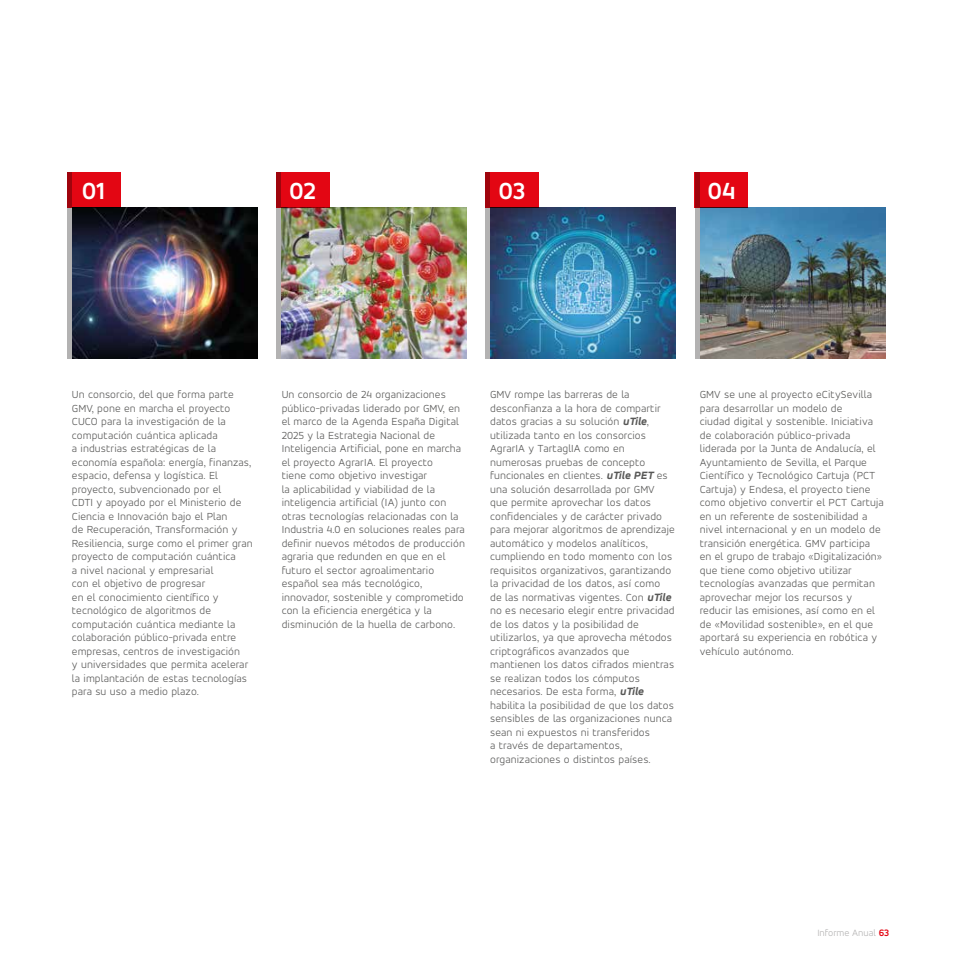
<style>
.page{position:relative;width:957px;height:957px;background:#fff}
.page>*{position:absolute;margin:0;border:0;box-sizing:border-box;transform-origin:0 0}
.t1{font:700 25px "Accord Alternate";letter-spacing:-.01em;color:#fff}
.t2{font:300 11.25px/13.5px "Accord Alternate";letter-spacing:.01em;color:#575756}
.t3{font:300 10px "Accord Alternate";color:#b3b2b2}
.s1{font-weight:700;font-style:italic;font-stretch:expanded}
.s2{font-weight:700;color:#e30613}
</style>
<div class="page">
<img style="left:72px;top:207px;width:185px;height:151px">
<img style="left:700px;top:207px;width:185px;height:151px">
<img style="left:281px;top:207px;width:185px;height:151px">
<img style="left:490px;top:207px;width:186px;height:151px">
<div style="left:67px;top:172px;width:5px;height:186px;background:#b3b2b2"></div>
<div style="left:276px;top:172px;width:5px;height:186px;background:#b3b2b2"></div>
<div style="left:485px;top:172px;width:5px;height:186px;background:#b3b2b2"></div>
<div style="left:695px;top:172px;width:5px;height:186px;background:#b3b2b2"></div>
<div style="left:67px;top:172px;width:53px;height:35px;background:#e30613"></div>
<div style="left:276px;top:172px;width:53px;height:35px;background:#e30613"></div>
<div style="left:485px;top:172px;width:54px;height:35px;background:#e30613"></div>
<div style="left:695px;top:172px;width:53px;height:35px;background:#e30613"></div>
<h1 class="t1" style="left:82px;top:176px;width:25px">01</h1>
<h1 class="t1" style="left:289px;top:176px;width:29px">02</h1>
<h1 class="t1" style="left:498px;top:176px;width:28px">03</h1>
<h1 class="t1" style="left:707px;top:176px;width:30px">04</h1>
<p class="t2" style="left:72px;top:387px;width:182px">Un consorcio, del que forma parte GMV, pone en marcha el proyecto CUCO para la investigación de la computación cuántica aplicada<br>a industrias estratégicas de la economía española: energía, finanzas, espacio, defensa y logística. El proyecto, subvencionado por el<br>CDTI y apoyado por el Ministerio de Ciencia e Innovación bajo el Plan<br>de Recuperación, Transformación y Resiliencia, surge como el primer gran proyecto de computación cuántica<br>a nivel nacional y empresarial<br>con el objetivo de progresar<br>en el conocimiento científico y tecnológico de algoritmos de computación cuántica mediante la colaboración público-privada entre empresas, centros de investigación<br>y universidades que permita acelerar la implantación de estas tecnologías para su uso a medio plazo.</p>
<p class="t2" style="left:490px;top:387px;width:186px">GMV rompe las barreras de la desconfianza a la hora de compartir datos gracias a su solución <span class="s1">uTile</span>, utilizada tanto en los consorcios AgrarIA y TartaglIA como en numerosas pruebas de concepto funcionales en clientes. <span class="s1">uTile PET</span> es una solución desarrollada por GMV que permite aprovechar los datos confidenciales y de carácter privado para mejorar algoritmos de aprendizaje automático y modelos analíticos, cumpliendo en todo momento con los requisitos organizativos, garantizando la privacidad de los datos, así como<br>de las normativas vigentes. Con <span class="s1">uTile </span>no es necesario elegir entre privacidad de los datos y la posibilidad de utilizarlos, ya que aprovecha métodos criptográficos avanzados que mantienen los datos cifrados mientras se realizan todos los cómputos necesarios. De esta forma, <span class="s1">uTile </span>habilita la posibilidad de que los datos sensibles de las organizaciones nunca sean ni expuestos ni transferidos<br>a través de departamentos, organizaciones o distintos países.</p>
<p class="t2" style="left:282px;top:387px;width:185px">Un consorcio de 24 organizaciones público-privadas liderado por GMV, en el marco de la Agenda España Digital 2025 y la Estrategia Nacional de Inteligencia Artificial, pone en marcha el proyecto AgrarIA. El proyecto<br>tiene como objetivo investigar<br>la aplicabilidad y viabilidad de la inteligencia artificial (IA) junto con otras tecnologías relacionadas con la Industria 4.0 en soluciones reales para definir nuevos métodos de producción agraria que redunden en que en el futuro el sector agroalimentario español sea más tecnológico, innovador, sostenible y comprometido con la eficiencia energética y la disminución de la huella de carbono.</p>
<p class="t2" style="left:700px;top:387px;width:186px">GMV se une al proyecto eCitySevilla para desarrollar un modelo de<br>ciudad digital y sostenible. Iniciativa de colaboración público-privada liderada por la Junta de Andalucía, el Ayuntamiento de Sevilla, el Parque Científico y Tecnológico Cartuja (PCT Cartuja) y Endesa, el proyecto tiene como objetivo convertir el PCT Cartuja en un referente de sostenibilidad a nivel internacional y en un modelo de transición energética. GMV participa en el grupo de trabajo «Digitalización» que tiene como objetivo utilizar tecnologías avanzadas que permitan aprovechar mejor los recursos y reducir las emisiones, así como en el de «Movilidad sostenible», en el que aportará su experiencia en robótica y vehículo autónomo.</p>
<p class="t3" style="left:817px;top:926px;width:74px">Informe Anual <span class="s2">63</span></p>
</div>
